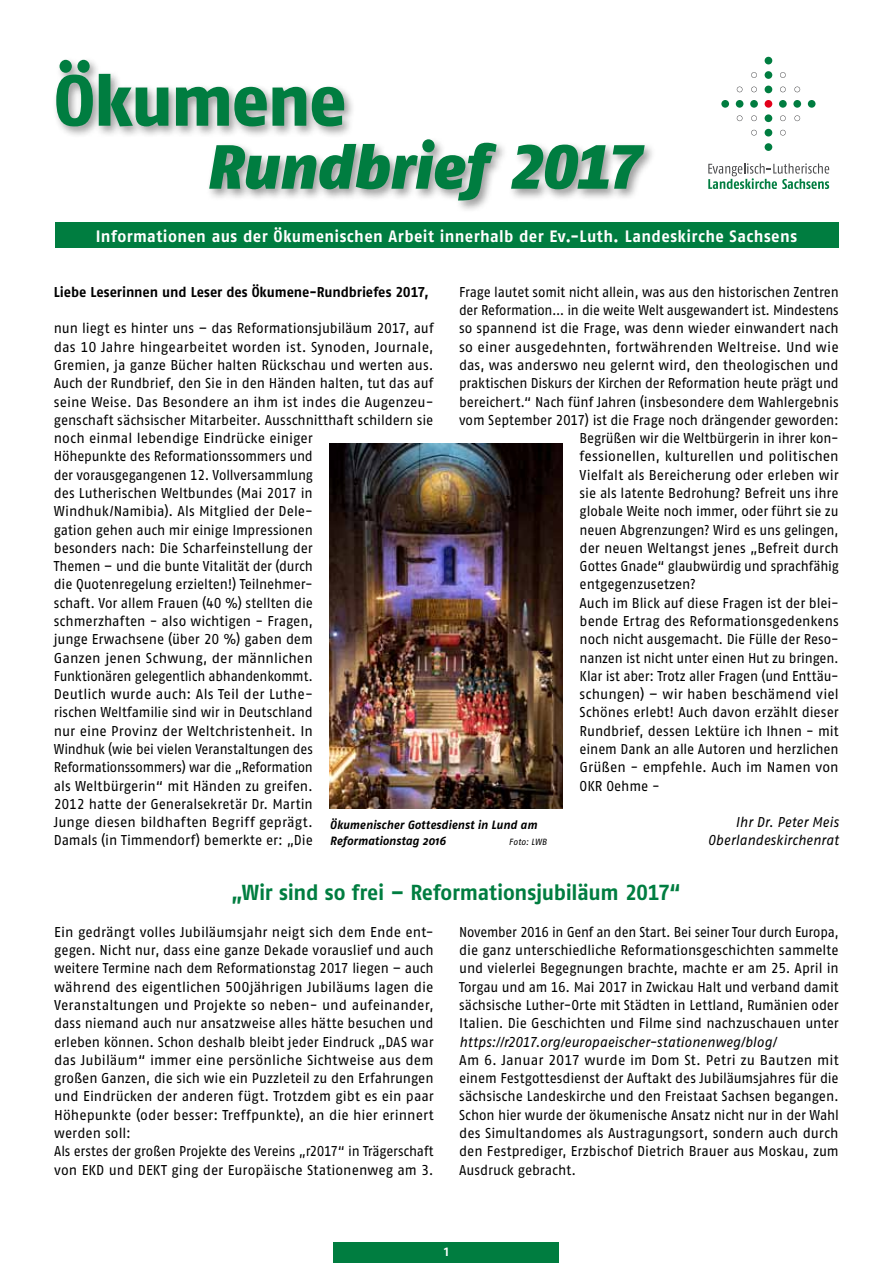
<style>
.page{position:relative;width:893px;height:1263px;background:#fff}
.page>*{position:absolute;margin:0;border:0;box-sizing:border-box;transform-origin:0 0}
.t1{font:italic 62.1px "Fago No Black Tf";letter-spacing:-.01em;color:#007d40;scale:.96 1}
.t2{font:21.75px "Fago No Bold Tf";letter-spacing:-.015em;color:#007d40;scale:.96 1}
.t3{font:16.5px "Fago No Bold Tf";letter-spacing:.025em;color:#fff;scale:.96 1}
.t4{font:15px "Fago No Med";color:#fff;scale:.96 1}
.t5{font:14.25px/18.3px "Fago No Regular Tf";letter-spacing:-.005em;color:#000;scale:.96 1}
.t6{font:14.25px/18.3px "Fago No Regular Tf";letter-spacing:-.005em;color:#000}
.t7{font:14.25px/18.3px "Fago No Regular Tf";letter-spacing:-.005em;color:#000;text-align:justify;scale:.92 1}
.t8{font:14.25px "Fago No Regular Tf";letter-spacing:-.005em;color:#000;scale:.94 1}
.t9{font:14.25px "Fago No Regular Tf";letter-spacing:-.005em;color:#000;scale:.95 1}
.t10{font:14.25px "Fago No Regular Tf";letter-spacing:-.005em;color:#000;scale:.93 1}
.t11{font:italic 14.25px/18.3px "Fago No Regular Tf";color:#000;text-align:right;scale:.96 1}
.t12{font:14.25px "Fago No Bold Tf";letter-spacing:-.005em;color:#000;scale:.96 1}
.t13{font:italic 700 12px/16.5px "Fago No";color:#000;scale:.96 1}
.t14{font:italic 9px "Fago No Regular Tf";letter-spacing:.015em;color:#000;scale:.96 1}
</style>
<div class="page">
<div style="left:334px;top:1242px;width:225px;height:21px;background:#007d40"></div>
<svg style="left:708px;top:163px;width:121px;height:26px"></svg>
<svg style="left:751px;top:72px;width:6px;height:6px"></svg>
<svg style="left:751px;top:130px;width:6px;height:6px"></svg>
<svg style="left:780px;top:72px;width:6px;height:6px"></svg>
<svg style="left:780px;top:130px;width:6px;height:6px"></svg>
<svg style="left:751px;top:87px;width:6px;height:5px"></svg>
<svg style="left:751px;top:115px;width:6px;height:6px"></svg>
<svg style="left:780px;top:87px;width:6px;height:5px"></svg>
<svg style="left:780px;top:115px;width:6px;height:6px"></svg>
<svg style="left:737px;top:87px;width:5px;height:5px"></svg>
<svg style="left:737px;top:115px;width:5px;height:6px"></svg>
<svg style="left:794px;top:87px;width:6px;height:5px"></svg>
<svg style="left:794px;top:115px;width:6px;height:6px"></svg>
<div style="left:765px;top:86px;width:7px;height:7px;background:#007d40;border-radius:50%"></div>
<div style="left:765px;top:100px;width:7px;height:8px;background:#e2001a;border-radius:50%"></div>
<div style="left:765px;top:114px;width:7px;height:8px;background:#007d40;border-radius:50%"></div>
<div style="left:765px;top:129px;width:7px;height:7px;background:#007d40;border-radius:50%"></div>
<div style="left:765px;top:143px;width:7px;height:8px;background:#007d40;border-radius:50%"></div>
<div style="left:765px;top:71px;width:7px;height:8px;background:#007d40;border-radius:50%"></div>
<div style="left:765px;top:57px;width:7px;height:7px;background:#007d40;border-radius:50%"></div>
<div style="left:779px;top:100px;width:8px;height:8px;background:#007d40;border-radius:50%"></div>
<div style="left:793px;top:100px;width:8px;height:8px;background:#007d40;border-radius:50%"></div>
<div style="left:808px;top:100px;width:7px;height:8px;background:#007d40;border-radius:50%"></div>
<div style="left:750px;top:100px;width:8px;height:8px;background:#007d40;border-radius:50%"></div>
<div style="left:736px;top:100px;width:7px;height:8px;background:#007d40;border-radius:50%"></div>
<div style="left:721px;top:100px;width:8px;height:8px;background:#007d40;border-radius:50%"></div>
<div style="left:52px;top:56px;width:605px;height:157px;background:#000;opacity:.4"></div>
<svg style="left:56px;top:60px;width:288px;height:66px"></svg>
<div style="left:55px;top:223px;width:783px;height:25px;background:#007d40"></div>
<img style="left:330px;top:443px;width:233px;height:366px">
<h1 class="t1" style="left:206px;top:129px;width:453px">Rundbrief 2017</h1>
<p class="t3" style="left:96px;top:226px;width:732px">Informationen aus der Ökumenischen Arbeit innerhalb der Ev.-Luth. Landeskirche Sachsens</p>
<p class="t12" style="left:54px;top:283px;width:392px">Liebe Leserinnen und Leser des Ökumene-Rundbriefes 2017,</p>
<p class="t5" style="left:54px;top:319px;width:397px">nun liegt es hinter uns – das Reformationsjubiläum 2017, auf das 10 Jahre hingearbeitet worden ist. Synoden, Journale, Gremien, ja ganze Bücher halten Rückschau und werten aus.<br>Auch der Rundbrief, den Sie in den Händen halten, tut das auf seine Weise. Das Besondere an ihm ist indes die Augenzeu&shy;genschaft sächsischer Mitarbeiter. Ausschnitthaft schildern sie noch einmal lebendige Eindrücke einiger<br>Höhepunkte des Reformationssommers und<br>der vorausgegangenen 12. Vollversammlung<br>des Lutherischen Weltbundes (Mai 2017 in Windhuk/Namibia). Als Mitglied der Dele-<br>gation gehen auch mir einige Impressionen<br>besonders nach: Die Scharfeinstellung der<br>Themen – und die bunte Vitalität der (durch<br>die Quotenregelung erzielten!) Teilnehmer-<br>schaft. Vor allem Frauen (40 %) stellten die<br>schmerzhaften - also wichtigen - Fragen,<br>junge Erwachsene (über 20 %) gaben dem<br>Ganzen jenen Schwung, der männlichen<br>Funktionären gelegentlich abhandenkommt.<br>Deutlich wurde auch: Als Teil der Luthe-<br>rischen Weltfamilie sind wir in Deutschland<br>nur eine Provinz der Weltchristenheit. In<br>Windhuk (wie bei vielen Veranstaltungen des Reformationssommers) war die „Reformation<br>als Weltbürgerin“ mit Händen zu greifen.<br>2012 hatte der Generalsekretär Dr. Martin<br>Junge diesen bildhaften Begriff geprägt.<br>Damals (in Timmendorf) bemerkte er: „Die</p>
<p class="t8" style="left:459px;top:284px;width:406px">Frage lautet somit nicht allein, was aus den historischen Zentren</p>
<p class="t10" style="left:459px;top:302px;width:410px">der Reformation… in die weite Welt ausgewandert ist. Mindestens</p>
<p class="t5" style="left:459px;top:319px;width:397px">so spannend ist die Frage, was denn wieder einwandert nach</p>
<p class="t6" style="left:459px;top:337px;width:381px">so einer ausgedehnten, fortwährenden Weltreise. Und wie</p>
<p class="t6" style="left:459px;top:356px;width:381px">das, was anderswo neu gelernt wird, den theologischen und</p>
<p class="t8" style="left:459px;top:375px;width:406px">praktischen Diskurs der Kirchen der Reformation heute prägt und</p>
<p class="t9" style="left:459px;top:393px;width:401px">bereichert.“ Nach fünf Jahren (insbesondere dem Wahlergebnis</p>
<p class="t9" style="left:459px;top:412px;width:401px">vom September 2017) ist die Frage noch drängender geworden:</p>
<p class="t8" style="left:580px;top:430px;width:277px">Begrüßen wir die Weltbürgerin in ihrer kon-</p>
<p class="t6" style="left:580px;top:447px;width:261px">fessionellen, kulturellen und politischen</p>
<p class="t6" style="left:580px;top:465px;width:261px">Vielfalt als Bereicherung oder erleben wir</p>
<p class="t5" style="left:580px;top:484px;width:271px">sie als latente Bedrohung? Befreit uns ihre</p>
<p class="t8" style="left:580px;top:503px;width:277px">globale Weite noch immer, oder führt sie zu</p>
<p class="t8" style="left:580px;top:521px;width:277px">neuen Abgrenzungen? Wird es uns gelingen,</p>
<p class="t6" style="left:580px;top:539px;width:261px">der neuen Weltangst jenes „Befreit durch</p>
<p class="t10" style="left:580px;top:558px;width:280px">Gottes Gnade“ glaubwürdig und sprachfähig</p>
<p class="t5" style="left:580px;top:575px;width:123px">entgegenzusetzen?</p>
<p class="t5" style="left:580px;top:593px;width:271px">Auch im Blick auf diese Fragen ist der blei-</p>
<p class="t6" style="left:580px;top:612px;width:261px">bende Ertrag des Reformationsgedenkens</p>
<p class="t9" style="left:580px;top:631px;width:274px">noch nicht ausgemacht. Die Fülle der Reso-</p>
<p class="t8" style="left:580px;top:649px;width:277px">nanzen ist nicht unter einen Hut zu bringen.</p>
<p class="t8" style="left:580px;top:668px;width:277px">Klar ist aber: Trotz aller Fragen (und Enttäu-</p>
<p class="t6" style="left:580px;top:685px;width:261px">schungen) – wir haben beschämend viel</p>
<p class="t5" style="left:580px;top:703px;width:271px">Schönes erlebt! Auch davon erzählt dieser</p>
<p class="t5" style="left:580px;top:721px;width:271px">Rundbrief, dessen Lektüre ich Ihnen - mit</p>
<p class="t9" style="left:580px;top:741px;width:274px">einem Dank an alle Autoren und herzlichen</p>
<p class="t6" style="left:580px;top:758px;width:261px">Grüßen - empfehle. Auch im Namen von</p>
<p class="t5" style="left:580px;top:776px;width:85px">OKR Oehme -</p>
<p class="t11" style="left:708px;top:813px;width:138px">Ihr Dr. Peter Meis<br>Oberlandeskirchenrat</p>
<p class="t13" style="left:330px;top:816px;width:217px">Ökumenischer Gottesdienst in Lund am<br>Reformationstag 2016</p>
<p class="t14" style="left:509px;top:837px;width:41px">Foto: LWB</p>
<h2 class="t2" style="left:231px;top:880px;width:470px">„Wir sind so frei – Reformationsjubiläum 2017“</h2>
<p class="t6" style="left:54px;top:922px;width:381px">Ein gedrängt volles Jubiläumsjahr neigt sich dem Ende ent&shy;gegen. Nicht nur, dass eine ganze Dekade vorauslief und auch weitere Termine nach dem Reformationstag 2017 liegen – auch während des eigentlichen 500jährigen Jubiläums lagen die Veranstaltungen und Projekte so neben- und aufeinander, dass niemand auch nur ansatzweise alles hätte besuchen und erleben können. Schon deshalb bleibt jeder Eindruck „DAS war das Jubiläum“ immer eine persönliche Sichtweise aus dem großen Ganzen, die sich wie ein Puzzleteil zu den Erfahrungen und Eindrücken der anderen fügt. Trotzdem gibt es ein paar Höhepunkte (oder besser: Treffpunkte), an die hier erinnert werden soll:<br>Als erstes der großen Projekte des Vereins „r2017“ in Trägerschaft von EKD und DEKT ging der Europäische Stationenweg am 3.</p>
<p class="t7" style="left:459px;top:922px;width:414px">November 2016 in Genf an den Start. Bei seiner Tour durch Europa, die ganz unterschiedliche Reformationsgeschichten sammelte und vielerlei Begegnungen brachte, machte er am 25. April in Torgau und am 16. Mai 2017 in Zwickau Halt und verband damit sächsische Luther-Orte mit Städten in Lettland, Rumänien oder Italien. Die Geschichten und Filme sind nachzuschauen unter</p>
<p class="t11" style="left:459px;top:1032px;width:332px">https://r2017.org/europaeischer-stationenweg/blog/</p>
<p class="t6" style="left:459px;top:1050px;width:381px;text-align:justify">Am 6. Januar 2017 wurde im Dom St. Petri zu Bautzen mit einem Festgottesdienst der Auftakt des Jubiläumsjahres für die sächsische Landeskirche und den Freistaat Sachsen begangen.<br>Schon hier wurde der ökumenische Ansatz nicht nur in der Wahl des Simultandomes als Austragungsort, sondern auch durch den Festprediger, Erzbischof Dietrich Brauer aus Moskau, zum Ausdruck gebracht.</p>
<p class="t4" style="left:444px;top:1242px;width:7px">1</p>
</div>
